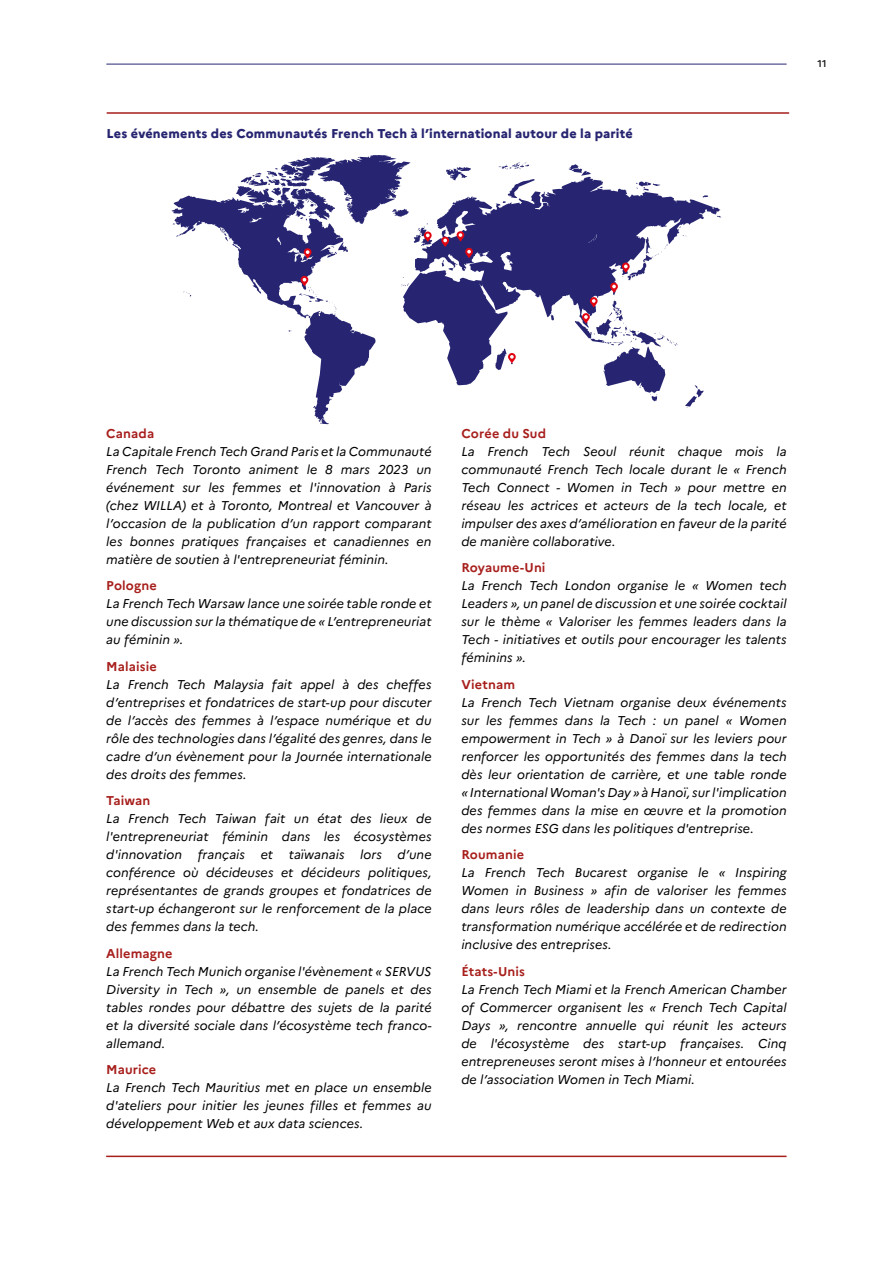
<style>
.page{position:relative;width:893px;height:1263px;background:#fff}
.page>*{position:absolute;margin:0;border:0;box-sizing:border-box;transform-origin:0 0}
.t1{font:italic 12.75px/18px "Marianne";letter-spacing:.005em;color:#000;text-align:justify}
.t2{font:700 12.75px "Marianne";letter-spacing:.01em;color:#a71f1c}
.t3{font:800 12.75px "Marianne";letter-spacing:.015em;color:#272571}
.t4{font:500 9.75px "Marianne";color:#000}
</style>
<div class="page">
<hr style="left:106px;top:64px;width:681px;height:1px;background:#272571">
<svg style="left:446px;top:167px;width:25px;height:10px"></svg>
<svg style="left:498px;top:162px;width:31px;height:7px"></svg>
<svg style="left:569px;top:164px;width:22px;height:12px"></svg>
<svg style="left:432px;top:177px;width:288px;height:208px;fill:#272572"></svg>
<svg style="left:551px;top:314px;width:3px;height:6px"></svg>
<svg style="left:457px;top:231px;width:7px;height:10px"></svg>
<svg style="left:441px;top:237px;width:8px;height:10px"></svg>
<svg style="left:495px;top:349px;width:21px;height:21px"></svg>
<svg style="left:575px;top:234px;width:129px;height:174px"></svg>
<svg style="left:172px;top:155px;width:260px;height:269px"></svg>
<svg style="left:465px;top:248px;width:8px;height:10px"></svg>
<hr style="left:107px;top:112px;width:682px;height:2px;background:#a71f1c">
<hr style="left:106px;top:1155px;width:680px;height:2px;background:#a71f1c">
<p class="t3" style="left:107px;top:123px;width:528px">Les événements des Communautés French Tech à l’international autour de la parité</p>
<p class="t4" style="left:817px;top:56px;width:11px">11</p>
<p class="t2" style="left:106px;top:423px;width:49px">Canada</p>
<p class="t1" style="left:106px;top:441px;width:327px">La Capitale French Tech Grand Paris et la Communauté French Tech Toronto animent le 8 mars 2023 un événement sur les femmes et l'innovation à Paris (chez WILLA) et à Toronto, Montreal et Vancouver à l’occasion de la publication d’un rapport comparant les bonnes pratiques françaises et canadiennes en matière de soutien à l'entrepreneuriat féminin.</p>
<p class="t2" style="left:106px;top:576px;width:52px">Pologne</p>
<p class="t1" style="left:106px;top:594px;width:327px">La French Tech Warsaw lance une soirée table ronde et une discussion sur la thématique de « L’entrepreneuriat au féminin ».</p>
<p class="t2" style="left:106px;top:656px;width:52px">Malaisie</p>
<p class="t1" style="left:106px;top:674px;width:327px">La French Tech Malaysia fait appel à des cheffes d’entreprises et fondatrices de start-up pour discuter de l’accès des femmes à l’espace numérique et du rôle des technologies dans l’égalité des genres, dans le cadre d’un évènement pour la Journée internationale des droits des femmes.</p>
<p class="t2" style="left:106px;top:791px;width:46px">Taiwan</p>
<p class="t1" style="left:106px;top:809px;width:327px">La French Tech Taiwan fait un état des lieux de l'entrepreneuriat féminin dans les écosystèmes d'innovation français et taïwanais lors d’une conférence où décideuses et décideurs politiques, représentantes de grands groupes et fondatrices de start-up échangeront sur le renforcement de la place des femmes dans la tech.</p>
<p class="t2" style="left:106px;top:943px;width:68px">Allemagne</p>
<p class="t1" style="left:106px;top:961px;width:327px">La French Tech Munich organise l'évènement « SERVUS Diversity in Tech », un ensemble de panels et des tables rondes pour débattre des sujets de la parité et la diversité sociale dans l’écosystème tech franco&shy;allemand.</p>
<p class="t2" style="left:106px;top:1060px;width:51px">Maurice</p>
<p class="t1" style="left:106px;top:1078px;width:327px">La French Tech Mauritius met en place un ensemble d'ateliers pour initier les jeunes filles et femmes au développement Web et aux data sciences.</p>
<p class="t2" style="left:461px;top:423px;width:86px">Corée du Sud</p>
<p class="t1" style="left:461px;top:441px;width:327px">La French Tech Seoul réunit chaque mois la communauté French Tech locale durant le « French Tech Connect - Women in Tech » pour mettre en réseau les actrices et acteurs de la tech locale, et impulser des axes d’amélioration en faveur de la parité de manière collaborative.</p>
<p class="t2" style="left:461px;top:558px;width:86px">Royaume-Uni</p>
<p class="t1" style="left:461px;top:576px;width:327px">La French Tech London organise le « Women tech Leaders », un panel de discussion et une soirée cocktail sur le thème « Valoriser les femmes leaders dans la Tech - initiatives et outils pour encourager les talents féminins ».</p>
<p class="t2" style="left:461px;top:674px;width:55px">Vietnam</p>
<p class="t1" style="left:461px;top:692px;width:327px">La French Tech Vietnam organise deux événements sur les femmes dans la Tech : un panel « Women empowerment in Tech » à Danoï sur les leviers pour renforcer les opportunités des femmes dans la tech dès leur orientation de carrière, et une table ronde « International Woman's Day » à Hanoï, sur l'implication des femmes dans la mise en œuvre et la promotion des normes ESG dans les politiques d'entreprise.</p>
<p class="t2" style="left:461px;top:845px;width:64px">Roumanie</p>
<p class="t1" style="left:461px;top:863px;width:327px">La French Tech Bucarest organise le « Inspiring Women in Business » afin de valoriser les femmes dans leurs rôles de leadership dans un contexte de transformation numérique accélérée et de redirection inclusive des entreprises.</p>
<p class="t2" style="left:461px;top:961px;width:65px">États-Unis</p>
<p class="t1" style="left:461px;top:979px;width:327px">La French Tech Miami et la French American Chamber of Commercer organisent les « French Tech Capital Days », rencontre annuelle qui réunit les acteurs de l'écosystème des start-up françaises. Cinq entrepreneuses seront mises à l’honneur et entourées de l’association Women in Tech Miami.</p>
</div>
